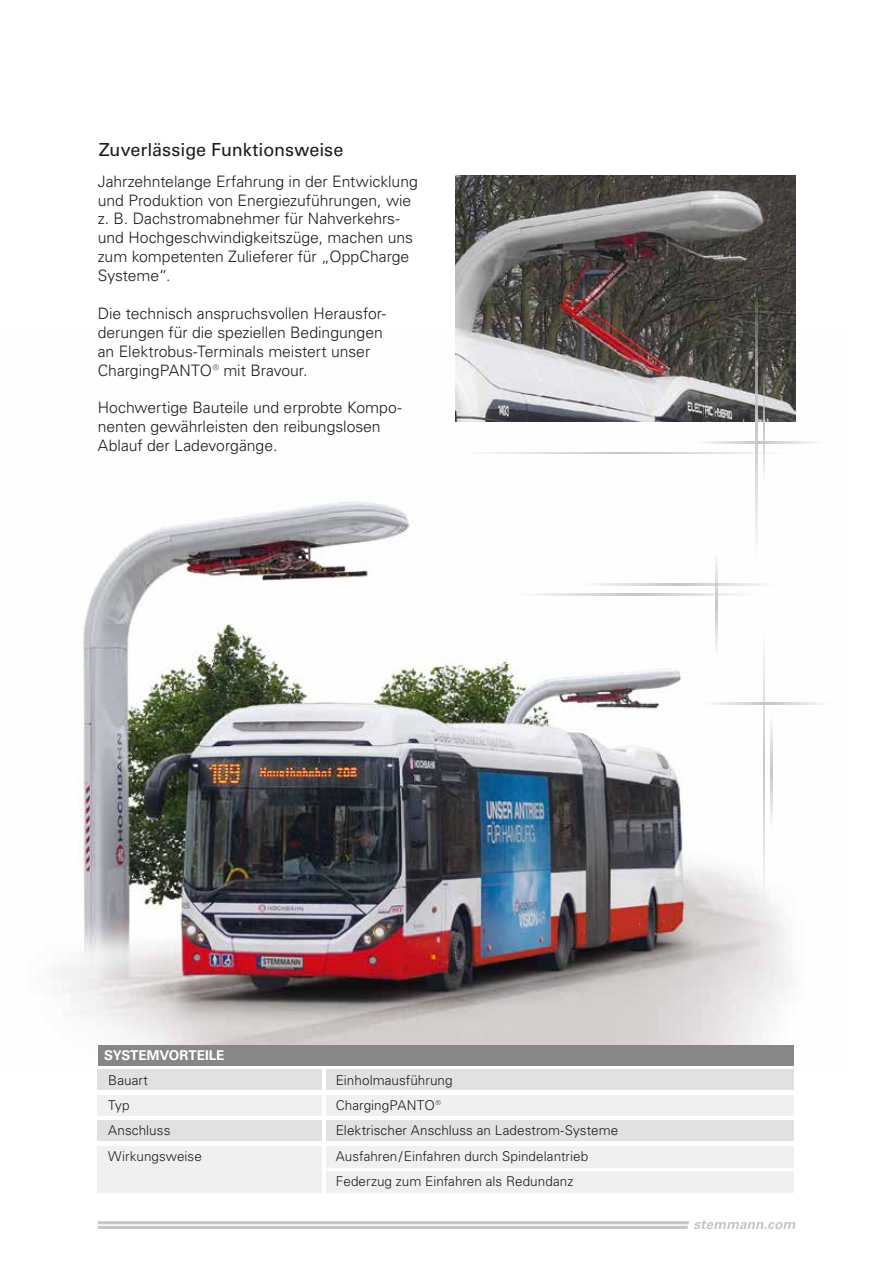
<style>
.page{position:relative;width:893px;height:1263px;background:#fff}
.page>*{position:absolute;margin:0;border:0;box-sizing:border-box;transform-origin:0 0}
.t1{font:18px "Univers LT Pro 55 Roman";letter-spacing:-.005em;color:#1d1d1b}
.t2{font:300 15.75px/18.9px "Univers LT Pro 45";letter-spacing:-.005em;color:#1d1d1b}
.t3{font:300 13.5px/25.3px "Univers LT Pro 45";letter-spacing:.005em;color:#1d1d1b}
.t4{font:700 13.5px "Univers LT Pro 65";letter-spacing:-.005em;color:#fff}
</style>
<div class="page">
<img style="left:61px;top:330px;width:760px;height:735px">
<svg style="left:98px;top:1220px;width:697px;height:9px"></svg>
<svg style="left:763px;top:629px;width:2px;height:276px"></svg>
<svg style="left:771px;top:714px;width:2px;height:115px"></svg>
<svg style="left:702px;top:702px;width:119px;height:2px"></svg>
<svg style="left:460px;top:452px;width:327px;height:2px"></svg>
<svg style="left:716px;top:550px;width:2px;height:107px"></svg>
<svg style="left:518px;top:593px;width:238px;height:2px"></svg>
<svg style="left:580px;top:583px;width:196px;height:2px"></svg>
<div style="left:98px;top:1045px;width:695px;height:20px;background:#878787"></div>
<div style="left:98px;top:1069px;width:224px;height:21px;background:#e1e1e1"></div>
<div style="left:326px;top:1069px;width:467px;height:21px;background:#e1e1e1"></div>
<div style="left:98px;top:1095px;width:224px;height:20px;background:#f0f0f0"></div>
<div style="left:326px;top:1095px;width:467px;height:20px;background:#f0f0f0"></div>
<div style="left:98px;top:1120px;width:224px;height:21px;background:#e1e1e1"></div>
<div style="left:326px;top:1120px;width:467px;height:21px;background:#e1e1e1"></div>
<div style="left:98px;top:1146px;width:224px;height:47px;background:#f0f0f0"></div>
<div style="left:326px;top:1146px;width:467px;height:21px;background:#f0f0f0"></div>
<div style="left:326px;top:1171px;width:467px;height:22px;background:#f0f0f0"></div>
<img style="left:455px;top:175px;width:340px;height:247px">
<svg style="left:755px;top:283px;width:2px;height:277px"></svg>
<svg style="left:763px;top:369px;width:2px;height:115px"></svg>
<svg style="left:694px;top:442px;width:127px;height:1px"></svg>
<p class="t1" style="left:99px;top:137px;width:246px">Zuverlässige Funktionsweise</p>
<p class="t2" style="left:98px;top:171px;width:322px">Jahrzehntelange Erfahrung in der Entwicklung und Produktion von Energiezuführungen, wie z. B. Dachstromabnehmer für Nahverkehrs&shy;und Hochgeschwindigkeitszüge, machen uns zum kompetenten Zulieferer für „OppCharge Systeme“.</p>
<p class="t2" style="left:98px;top:303px;width:290px">Die technisch anspruchsvollen Herausfor&shy;derungen für die speziellen Bedingungen an Elektrobus-Terminals meistert unser ChargingPANTO® mit Bravour.</p>
<p class="t2" style="left:98px;top:398px;width:306px">Hochwertige Bauteile und erprobte Kompo&shy;nenten gewährleisten den reibungslosen<br>Ablauf der Ladevorgänge.</p>
<p class="t4" style="left:104px;top:1046px;width:122px">SYSTEMVORTEILE</p>
<p class="t3" style="left:108px;top:1067px;width:41px">Bauart</p>
<p class="t3" style="left:336px;top:1067px;width:118px">Einholmausführung</p>
<p class="t3" style="left:108px;top:1092px;width:23px">Typ</p>
<p class="t3" style="left:336px;top:1092px;width:107px">ChargingPANTO®</p>
<p class="t3" style="left:108px;top:1117px;width:64px">Anschluss</p>
<p class="t3" style="left:336px;top:1117px;width:284px">Elektrischer Anschluss an Ladestrom-Systeme</p>
<p class="t3" style="left:108px;top:1143px;width:95px">Wirkungsweise</p>
<p class="t3" style="left:336px;top:1143px;width:254px">Ausfahren/Einfahren durch Spindelantrieb<br>Federzug zum Einfahren als Redundanz</p>
</div>
